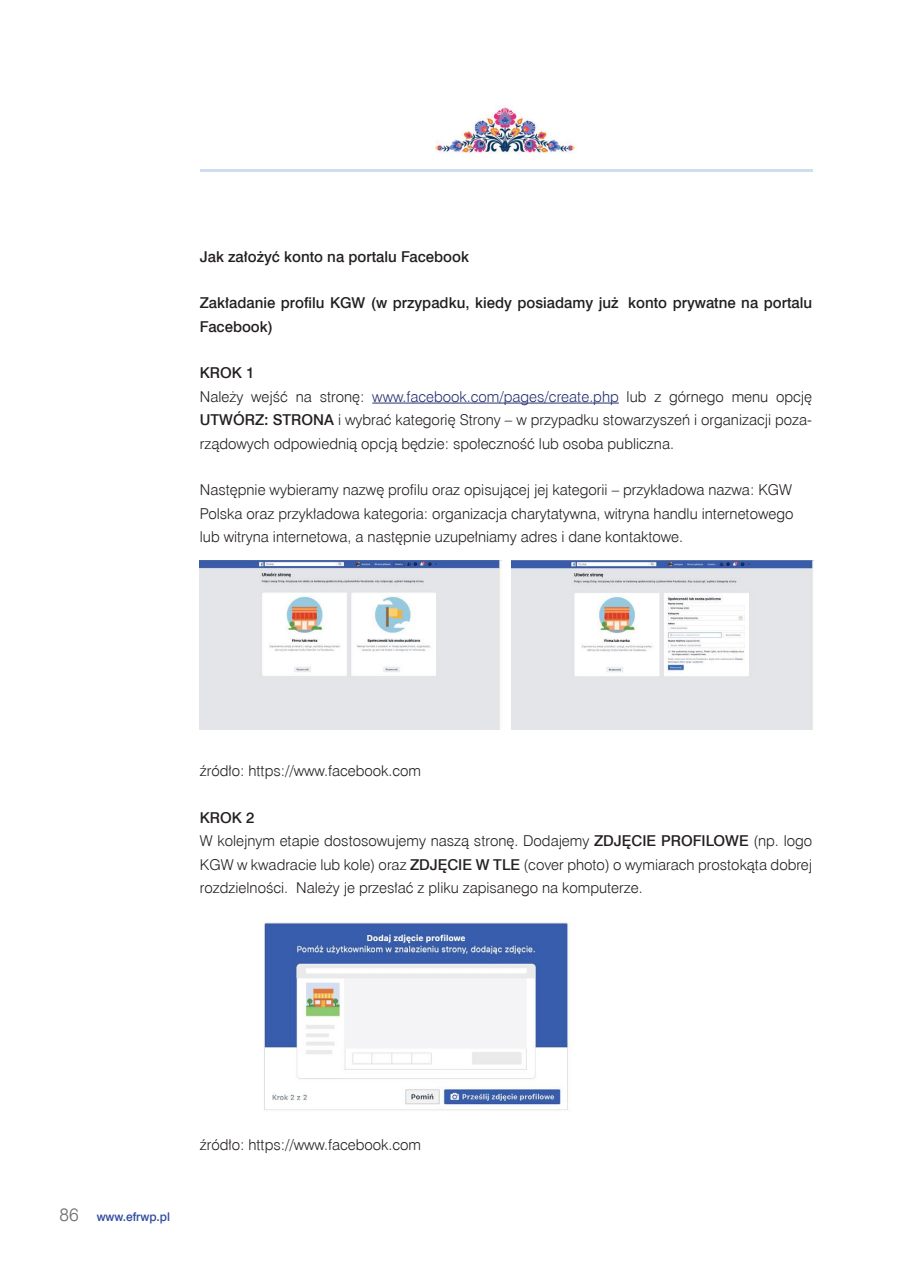
<style>
.page{position:relative;width:910px;height:1280px;background:#fff}
.page>*{position:absolute;margin:0;border:0;box-sizing:border-box;transform-origin:0 0}
.t1{font:15px/23.4px "Swis 721 Lt EU";color:#241f1f;text-align:justify}
.t2{font:15px/23.4px "Swis 721 Md EU";color:#241f1f}
.t3{font:12px "Swis 721 Md EU";color:#3149a0}
.s1{color:#273173}
.s2{font-family:"Swis 721 Md EU"}
.s3{font-family:"Swis 721 Lt EU";font-size:18px;color:#717072}
</style>
<div class="page">
<img style="left:435px;top:106px;width:141px;height:47px">
<hr style="left:200px;top:170px;width:612px;height:2px;background:#cfddf1">
<hr style="left:372px;top:403px;width:247px;height:1px;background:#273173">
<img style="left:200px;top:561px;width:302px;height:168px">
<img style="left:512px;top:561px;width:302px;height:168px">
<img style="left:263px;top:922px;width:307px;height:189px">
<p class="t2" style="left:200px;top:245px;width:271px">Jak założyć konto na portalu Facebook</p>
<p class="t2" style="left:200px;top:292px;width:614px">Zakładanie profilu KGW (w przypadku, kiedy posiadamy już̇ konto prywatne na portalu<br>Facebook)</p>
<p class="t2" style="left:200px;top:362px;width:56px">KROK 1</p>
<p class="t1" style="left:200px;top:385px;width:614px">Należy wejść na stronę: <span class="s1">www.facebook.com/pages/create.php</span> lub z górnego menu opcję <span class="s2">UTWÓRZ: STRONA</span> i wybrać kategorię Strony – w przypadku stowarzyszeń i organizacji poza&shy;rządowych odpowiednią opcją będzie: społeczność lub osoba publiczna.</p>
<p class="t1" style="left:200px;top:479px;width:595px">Następnie wybieramy nazwę profilu oraz opisującej jej kategorii – przykładowa nazwa: KGW Polska oraz przykładowa kategoria: organizacja charytatywna, witryna handlu internetowego lub witryna internetowa, a następnie uzupełniamy adres i dane kontaktowe.</p>
<p class="t1" style="left:200px;top:759px;width:223px">źródło: https://www.facebook.com</p>
<p class="t2" style="left:200px;top:807px;width:56px">KROK 2</p>
<p class="t1" style="left:200px;top:829px;width:614px">W kolejnym etapie dostosowujemy naszą stronę. Dodajemy <span class="s2">ZDJĘCIE PROFILOWE</span> (np. logo KGW w kwadracie lub kole) oraz <span class="s2">ZDJĘCIE W TLE</span> (cover photo) o wymiarach prostokąta dobrej rozdzielności. Należy je przesłać z pliku zapisanego na komputerze.</p>
<p class="t3" style="left:60px;top:1209px;width:112px"><span class="s3">86</span> www.efrwp.pl</p>
<p class="t1" style="left:200px;top:1133px;width:223px">źródło: https://www.facebook.com</p>
</div>
